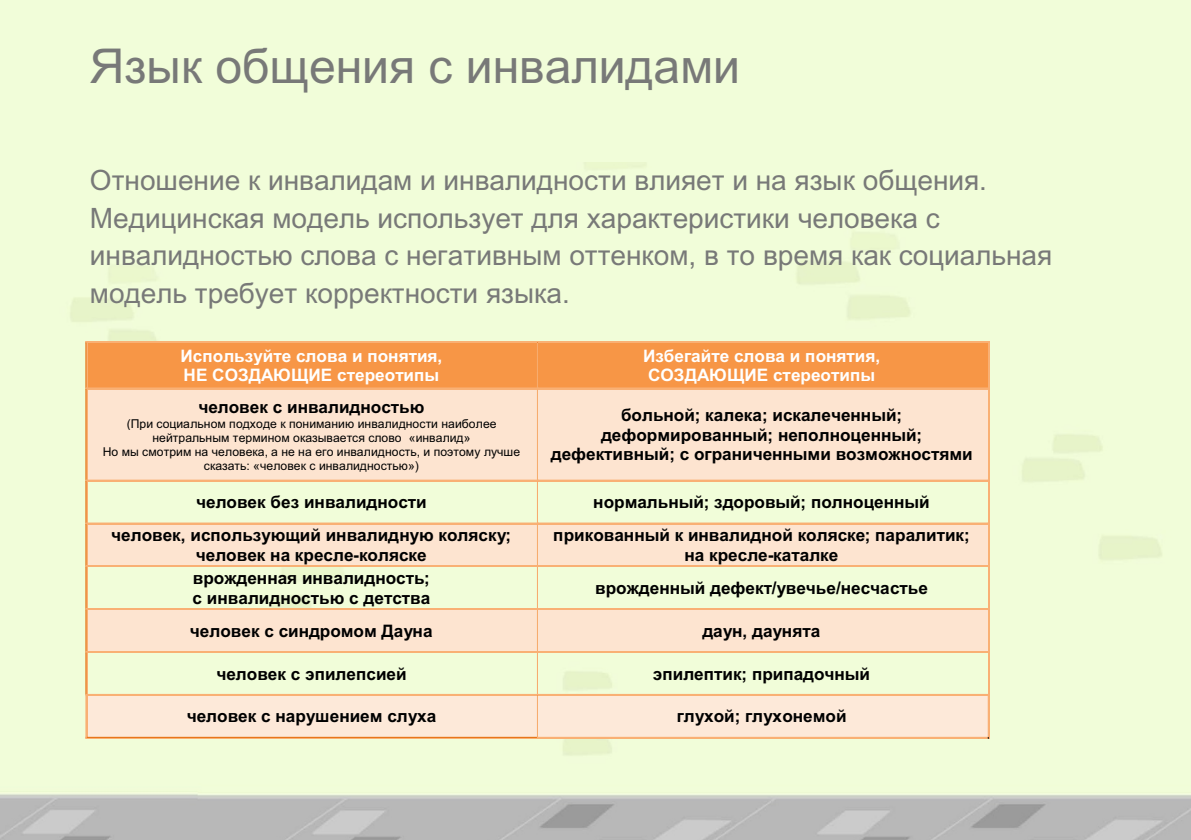
<style>
.page{position:relative;width:1191px;height:840px;background:#fff}
.page>*{position:absolute;margin:0;border:0;box-sizing:border-box;transform-origin:0 0}
.t1{font:48px "Arial Unicode MS";color:#787978}
.t2{font:28px/37.6px "Arial Unicode MS";color:#787978}
.t3{font:700 17.2px/19.8px "Arial";color:#000;text-align:center}
.t4{font:700 17.2px/19.8px "Arial";color:#fff}
.t5{font:12.2px/14px "Arial";color:#000;text-align:center}
</style>
<div class="page">
<img style="left:0;top:161px;width:1191px;height:678px">
<div style="left:0;top:0;width:1191px;height:161px;background:#f1fdd9"></div>
<img style="left:569px;top:161px;width:69px;height:26px">
<div style="left:87px;top:342px;width:450px;height:46px;background:#f79646"></div>
<div style="left:538px;top:342px;width:450px;height:46px;background:#f79646"></div>
<hr style="left:87px;top:341px;width:450px;height:1px;background:#f9b074">
<hr style="left:538px;top:341px;width:450px;height:1px;background:#f9b074">
<hr style="left:86px;top:342px;width:1px;height:46px;background:#e36c0a">
<hr style="left:988px;top:342px;width:1px;height:46px;background:#f9b074">
<hr style="left:537px;top:342px;width:1px;height:46px;background:#f9b074">
<div style="left:87px;top:389px;width:450px;height:91px;background:#fde4d0"></div>
<div style="left:538px;top:389px;width:450px;height:91px;background:#fde4d0"></div>
<hr style="left:87px;top:388px;width:450px;height:1px;background:#f9b074">
<hr style="left:87px;top:387px;width:450px;height:1px;background:#f9b074">
<hr style="left:538px;top:388px;width:450px;height:1px;background:#f9b074">
<hr style="left:538px;top:387px;width:450px;height:1px;background:#f9b074">
<hr style="left:86px;top:389px;width:1px;height:91px;background:#e36c0a">
<hr style="left:988px;top:389px;width:1px;height:91px;background:#f9b074">
<hr style="left:537px;top:389px;width:1px;height:91px;background:#f9b074">
<hr style="left:87px;top:480px;width:450px;height:1px;background:#f9b074">
<hr style="left:87px;top:479px;width:450px;height:1px;background:#f9b074">
<hr style="left:538px;top:480px;width:450px;height:1px;background:#f9b074">
<hr style="left:538px;top:479px;width:450px;height:1px;background:#f9b074">
<hr style="left:86px;top:481px;width:1px;height:41px;background:#e36c0a">
<hr style="left:988px;top:481px;width:1px;height:41px;background:#f9b074">
<hr style="left:537px;top:481px;width:1px;height:41px;background:#f9b074">
<div style="left:87px;top:524px;width:450px;height:41px;background:#fde4d0"></div>
<div style="left:538px;top:524px;width:450px;height:41px;background:#fde4d0"></div>
<hr style="left:87px;top:522px;width:450px;height:2px;background:#f9b074">
<hr style="left:538px;top:522px;width:450px;height:2px;background:#f9b074">
<hr style="left:86px;top:524px;width:1px;height:41px;background:#e36c0a">
<hr style="left:988px;top:524px;width:1px;height:41px;background:#f9b074">
<hr style="left:537px;top:524px;width:1px;height:41px;background:#f9b074">
<hr style="left:87px;top:565px;width:450px;height:1px;background:#f9b074">
<hr style="left:538px;top:565px;width:450px;height:1px;background:#f9b074">
<hr style="left:86px;top:566px;width:1px;height:42px;background:#e36c0a">
<hr style="left:988px;top:566px;width:1px;height:42px;background:#f9b074">
<hr style="left:537px;top:566px;width:1px;height:42px;background:#f9b074">
<div style="left:87px;top:609px;width:450px;height:42px;background:#fde4d0"></div>
<div style="left:538px;top:609px;width:450px;height:42px;background:#fde4d0"></div>
<hr style="left:87px;top:608px;width:450px;height:1px;background:#f9b074">
<hr style="left:538px;top:608px;width:450px;height:1px;background:#f9b074">
<hr style="left:86px;top:609px;width:1px;height:42px;background:#e36c0a">
<hr style="left:988px;top:609px;width:1px;height:42px;background:#f9b074">
<hr style="left:537px;top:609px;width:1px;height:42px;background:#f9b074">
<hr style="left:87px;top:651px;width:450px;height:1px;background:#f9b074">
<hr style="left:538px;top:651px;width:450px;height:1px;background:#f9b074">
<hr style="left:86px;top:652px;width:1px;height:42px;background:#e36c0a">
<hr style="left:988px;top:652px;width:1px;height:42px;background:#f9b074">
<hr style="left:537px;top:652px;width:1px;height:42px;background:#f9b074">
<div style="left:87px;top:695px;width:450px;height:42px;background:#fde9d9"></div>
<div style="left:538px;top:695px;width:450px;height:42px;background:#fde9d9"></div>
<hr style="left:87px;top:694px;width:450px;height:1px;background:#f9b074">
<hr style="left:87px;top:693px;width:450px;height:1px;background:#f9b074">
<hr style="left:538px;top:694px;width:450px;height:1px;background:#f9b074">
<hr style="left:538px;top:693px;width:450px;height:1px;background:#f9b074">
<hr style="left:86px;top:695px;width:1px;height:42px;background:#f9b074">
<hr style="left:87px;top:737px;width:450px;height:1px;background:#f9b074">
<hr style="left:87px;top:736px;width:450px;height:1px;background:#e36c0a">
<hr style="left:537px;top:695px;width:1px;height:42px;background:#f9b074">
<hr style="left:538px;top:737px;width:450px;height:1px;background:#f9b074">
<hr style="left:538px;top:736px;width:450px;height:1px;background:#f9b074">
<hr style="left:988px;top:695px;width:1px;height:42px;background:#f9b074">
<h1 class="t1" style="left:90px;top:48px;width:651px">Язык общения с инвалидами</h1>
<h2 class="t2" style="left:90px;top:164px;width:964px">Отношение к инвалидам и инвалидности влияет и на язык общения.<br>Медицинская модель использует для характеристики человека с инвалидностью слова с негативным оттенком, в то время как социальная модель требует корректности языка.</h2>
<p class="t4" style="left:181px;top:347px;width:263px">Используйте слова и понятия,<br>НЕ СОЗДАЮЩИЕ стереотипы</p>
<p class="t4" style="left:643px;top:347px;width:239px">Избегайте слова и понятия,<br>СОЗДАЮЩИЕ стереотипы</p>
<p class="t3" style="left:198px;top:398px;width:228px">человек с инвалидностью</p>
<p class="t5" style="left:103px;top:417px;width:419px">(При социальном подходе к пониманию инвалидности наиболее нейтральным термином оказывается слово «инвалид»<br>Но мы смотрим на человека, а не на его инвалидность, и поэтому лучше сказать: «человек с инвалидностью»)</p>
<p class="t3" style="left:551px;top:406px;width:423px">больной; калека; искалеченный; деформированный; неполноценный; дефективный; с ограниченными возможностями</p>
<p class="t3" style="left:196px;top:493px;width:232px">человек без инвалидности</p>
<p class="t3" style="left:593px;top:493px;width:338px">нормальный; здоровый; полноценный</p>
<p class="t3" style="left:111px;top:526px;width:401px">человек, использующий инвалидную коляску; человек на кресле-коляске</p>
<p class="t3" style="left:553px;top:526px;width:418px">прикованный к инвалидной коляске; паралитик; на кресле-каталке</p>
<p class="t3" style="left:193px;top:569px;width:239px;text-align:left">врожденная инвалидность; с инвалидностью с детства</p>
<p class="t3" style="left:595px;top:579px;width:334px">врожденный дефект/увечье/несчастье</p>
<p class="t3" style="left:190px;top:622px;width:244px">человек с синдромом Дауна</p>
<p class="t3" style="left:702px;top:622px;width:120px">даун, даунята</p>
<p class="t3" style="left:216px;top:664px;width:192px">человек с эпилепсией</p>
<p class="t3" style="left:653px;top:664px;width:219px">эпилептик; припадочный</p>
<p class="t3" style="left:187px;top:707px;width:251px">человек с нарушением слуха</p>
<p class="t3" style="left:676px;top:707px;width:171px">глухой; глухонемой</p>
</div>
